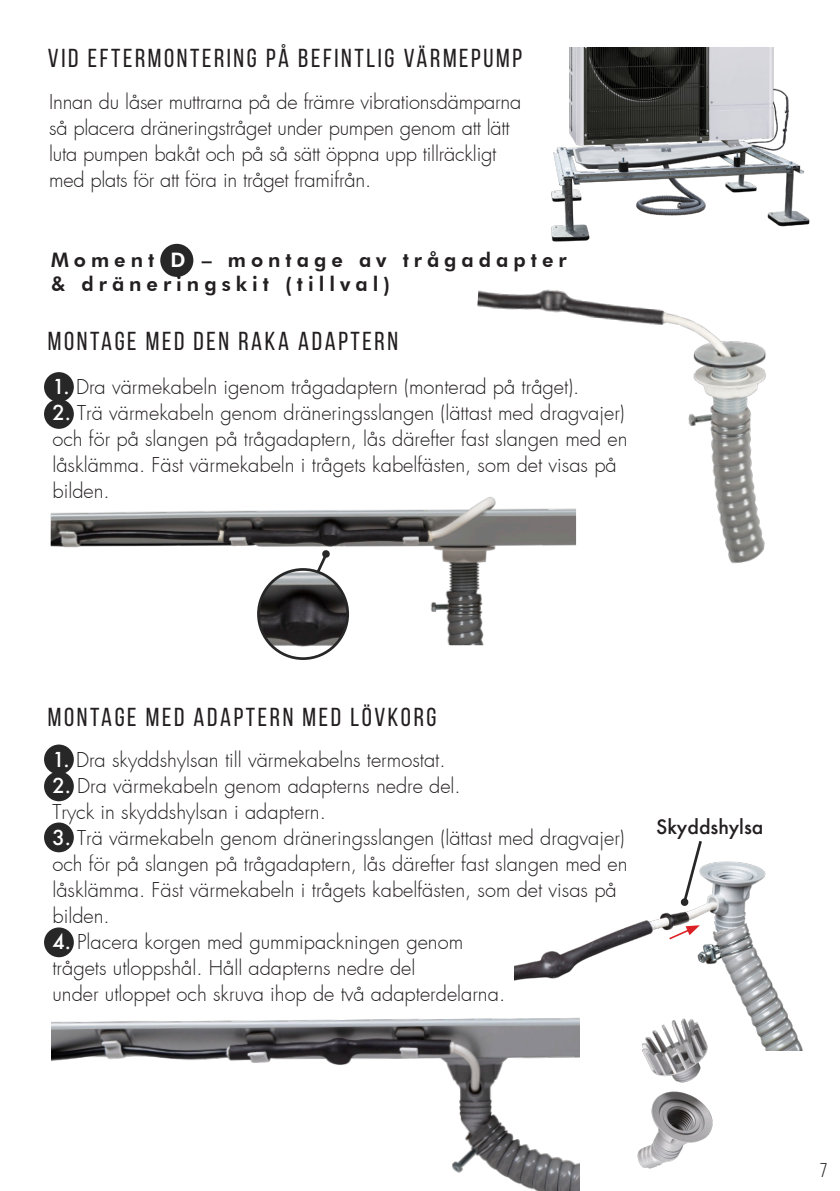
<style>
.page{position:relative;width:840px;height:1191px;background:#fff}
.page>*{position:absolute;margin:0;border:0;box-sizing:border-box;transform-origin:0 0}
.t1{font:26px "Bebas Neue";letter-spacing:.1em;color:#231f20}
.t2{font:300 20px/26px "Futura";color:#231f20}
.t3{font:800 20px/24px "Futura BT";letter-spacing:.25em;color:#231f20}
.t4{font:20px "Bebas Neue";color:#231f20}
.t5{font:500 19.2px "Futura";color:#231f20}
.s1{color:#fff}
.s2{font-weight:500;color:#fff}
</style>
<div class="page">
<div style="left:44px;top:372px;width:30px;height:30px;background:#272727;border-radius:50%"></div>
<div style="left:44px;top:744px;width:30px;height:30px;background:#272727;border-radius:50%"></div>
<div style="left:44px;top:399px;width:30px;height:30px;background:#272727;border-radius:50%"></div>
<div style="left:44px;top:771px;width:30px;height:30px;background:#272727;border-radius:50%"></div>
<div style="left:44px;top:927px;width:30px;height:30px;background:#272727;border-radius:50%"></div>
<div style="left:44px;top:822px;width:30px;height:30px;background:#272727;border-radius:50%"></div>
<div style="left:160px;top:244px;width:33px;height:33px;background:#272727;border-radius:50%"></div>
<img style="left:514px;top:861px;width:289px;height:189px">
<img style="left:551px;top:47px;width:259px;height:179px">
<img style="left:477px;top:225px;width:321px;height:339px">
<svg style="left:679px;top:841px;width:24px;height:65px"></svg>
<svg style="left:667px;top:925px;width:32px;height:14px"></svg>
<img style="left:575px;top:939px;width:200px;height:252px">
<img style="left:50px;top:487px;width:525px;height:158px">
<img style="left:258px;top:569px;width:89px;height:89px;border-radius:45px">
<div style="left:257px;top:568px;width:92px;height:92px;border:3px solid #272727;border-radius:50%"></div>
<svg style="left:314px;top:550px;width:16px;height:25px"></svg>
<img style="left:51px;top:991px;width:528px;height:200px">
<p class="t1" style="left:48px;top:43px;width:475px">VID EFTERMONTERING PÅ BEFINTLIG VÄRMEPUMP</p>
<p class="t2" style="left:49px;top:89px;width:473px">Innan du låser muttrarna på de främre vibrationsdämparna så placera dräneringstråget under pumpen genom att lätt luta pumpen bakåt och på så sätt öppna upp tillräckligt med plats för att föra in tråget framifrån.</p>
<p class="t3" style="left:51px;top:247px;width:517px">Moment <span class="s1">D</span> – montage av trågadapter &amp; dräneringskit (tillval)</p>
<p class="t1" style="left:48px;top:327px;width:351px">MONTAGE MED DEN RAKA ADAPTERN</p>
<p class="t2" style="left:52px;top:374px;width:528px"><span class="s2">1.</span> Dra värmekabeln igenom trågadaptern (monterad på tråget).</p>
<p class="t2" style="left:52px;top:400px;width:576px"><span class="s2">2.</span> Trä värmekabeln genom dräneringsslangen (lättast med dragvajer) och för på slangen på trågadaptern, lås därefter fast slangen med en låsklämma. Fäst värmekabeln i trågets kabelfästen, som det visas på bilden.</p>
<p class="t1" style="left:48px;top:702px;width:390px">MONTAGE MED ADAPTERN MED LÖVKORG</p>
<p class="t2" style="left:52px;top:746px;width:394px"><span class="s2">1.</span> Dra skyddshylsan till värmekabelns termostat.</p>
<p class="t2" style="left:52px;top:772px;width:409px"><span class="s2">2.</span> Dra värmekabeln genom adapterns nedre del.<br>Tryck in skyddshylsan i adaptern.</p>
<p class="t2" style="left:52px;top:824px;width:576px"><span class="s2">3.</span> Trä värmekabeln genom dräneringsslangen (lättast med dragvajer) och för på slangen på trågadaptern, lås därefter fast slangen med en låsklämma. Fäst värmekabeln i trågets kabelfästen, som det visas på bilden.</p>
<p class="t2" style="left:52px;top:928px;width:454px"><span class="s2">4.</span> Placera korgen med gummipackningen genom trågets utloppshål. Håll adapterns nedre del<br>under utloppet och skruva ihop de två adapterdelarna.</p>
<p class="t5" style="left:655px;top:814px;width:109px">Skyddshylsa</p>
<p class="t4" style="left:819px;top:1159px;width:9px">7</p>
</div>
